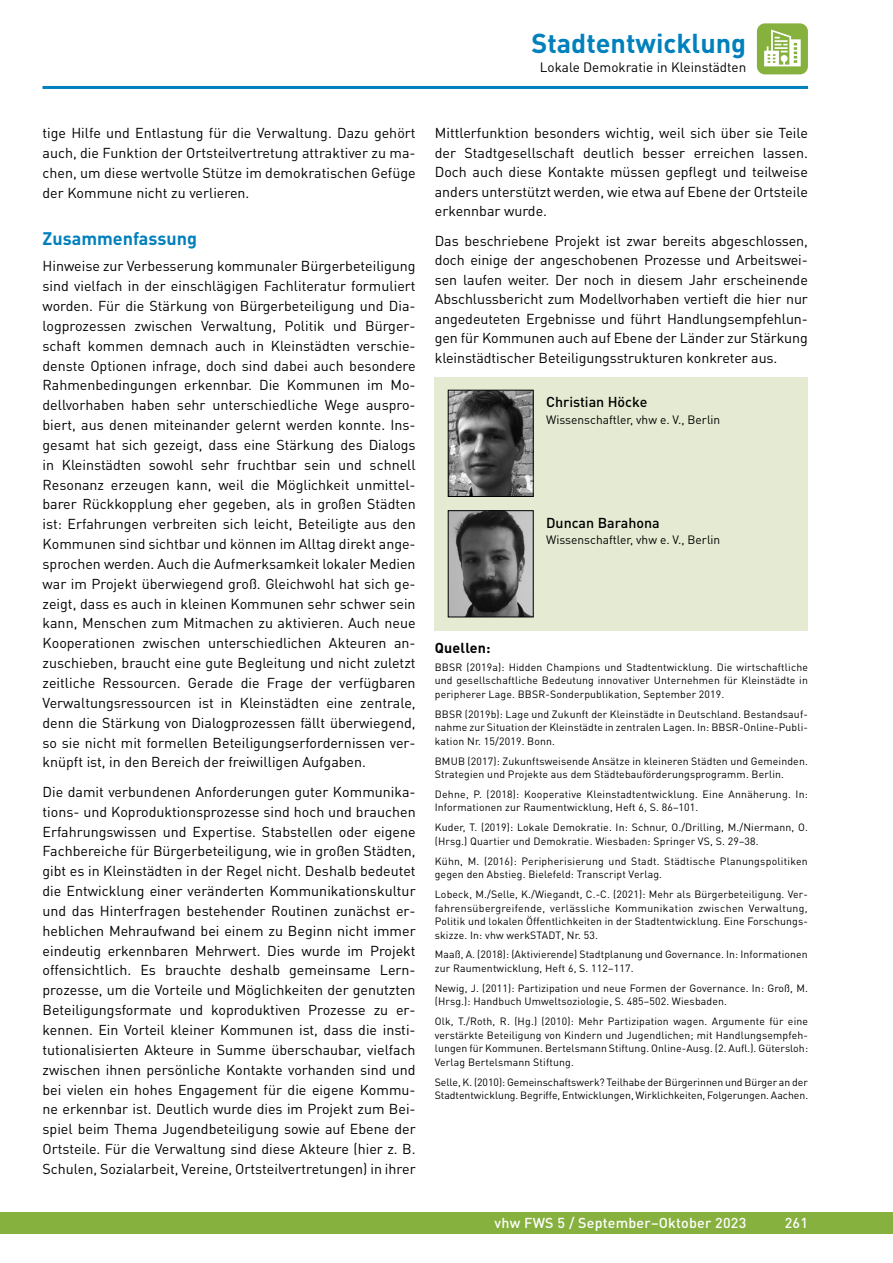
<style>
.page{position:relative;width:893px;height:1263px;background:#fff}
.page>*{position:absolute;margin:0;border:0;box-sizing:border-box;transform-origin:0 0}
.t1{font:700 27px "DIN Pro";color:#0080bc}
.t2{font:700 18px "DIN Pro";color:#0080bc}
.t3{font:14.25px/19.8px "DIN Pro";color:#000;text-align:justify}
.t4{font:500 14.25px "DIN Pro";letter-spacing:.015em;color:#fff}
.t5{font:500 14.25px "DIN Pro";color:#000}
.t6{font:700 14.25px "DIN Pro";letter-spacing:.015em;color:#000}
.t7{font:13.5px "DIN Pro";color:#000}
.t8{font:12px "DIN Pro";color:#000}
.t9{font:10.5px/13.5px "DIN Pro";letter-spacing:.015em;color:#000}
</style>
<div class="page">
<div style="left:0;top:1212px;width:893px;height:21px;background:#87b13f"></div>
<hr style="left:43px;top:86px;width:765px;height:3px;background:#0080bc">
<div style="left:757px;top:23px;width:51px;height:51px;background:#87b13f;border-radius:8px"></div>
<svg style="left:764px;top:30px;width:37px;height:36px"></svg>
<div style="left:435px;top:377px;width:373px;height:254px;background:#e4ebd2"></div>
<img style="left:450px;top:392px;width:82px;height:103px">
<div style="left:448px;top:390px;width:86px;height:107px;border:1px solid #000"></div>
<img style="left:450px;top:512px;width:82px;height:103px">
<div style="left:448px;top:510px;width:86px;height:107px;border:1px solid #000"></div>
<h1 class="t1" style="left:531px;top:25px;width:216px">Stadtentwicklung</h1>
<p class="t7" style="left:540px;top:58px;width:208px">Lokale Demokratie in Kleinstädten</p>
<p class="t3" style="left:43px;top:123px;width:375px">tige Hilfe und Entlastung für die Verwaltung. Dazu gehört auch, die Funktion der Ortsteilvertretung attraktiver zu ma&shy;chen, um diese wertvolle Stütze im demokratischen Gefüge der Kommune nicht zu verlieren.</p>
<p class="t2" style="left:43px;top:226px;width:156px">Zusammenfassung</p>
<p class="t3" style="left:43px;top:256px;width:375px">Hinweise zur Verbesserung kommunaler Bürgerbeteiligung sind vielfach in der einschlägigen Fachliteratur formuliert worden. Für die Stärkung von Bürgerbeteiligung und Dia&shy;logprozessen zwischen Verwaltung, Politik und Bürger&shy;schaft kommen demnach auch in Kleinstädten verschie&shy;denste Optionen infrage, doch sind dabei auch besondere Rahmenbedingungen erkennbar. Die Kommunen im Mo&shy;dellvorhaben haben sehr unterschiedliche Wege auspro&shy;biert, aus denen miteinander gelernt werden konnte. Ins&shy;gesamt hat sich gezeigt, dass eine Stärkung des Dialogs in Kleinstädten sowohl sehr fruchtbar sein und schnell Resonanz erzeugen kann, weil die Möglichkeit unmittel&shy;barer Rückkopplung eher gegeben, als in großen Städten ist: Erfahrungen verbreiten sich leicht, Beteiligte aus den Kommunen sind sichtbar und können im Alltag direkt ange&shy;sprochen werden. Auch die Aufmerksamkeit lokaler Medien war im Projekt überwiegend groß. Gleichwohl hat sich ge&shy;zeigt, dass es auch in kleinen Kommunen sehr schwer sein kann, Menschen zum Mitmachen zu aktivieren. Auch neue Kooperationen zwischen unterschiedlichen Akteuren an&shy;zuschieben, braucht eine gute Begleitung und nicht zuletzt zeitliche Ressourcen. Gerade die Frage der verfügbaren Verwaltungsressourcen ist in Kleinstädten eine zentrale, denn die Stärkung von Dialogprozessen fällt überwiegend, so sie nicht mit formellen Beteiligungserfordernissen ver&shy;knüpft ist, in den Bereich der freiwilligen Aufgaben.</p>
<p class="t3" style="left:43px;top:781px;width:375px">Die damit verbundenen Anforderungen guter Kommunika&shy;tions- und Koproduktionsprozesse sind hoch und brauchen Erfahrungswissen und Expertise. Stabstellen oder eigene Fachbereiche für Bürgerbeteiligung, wie in großen Städten, gibt es in Kleinstädten in der Regel nicht. Deshalb bedeutet die Entwicklung einer veränderten Kommunikationskultur und das Hinterfragen bestehender Routinen zunächst er&shy;heblichen Mehraufwand bei einem zu Beginn nicht immer eindeutig erkennbaren Mehrwert. Dies wurde im Projekt offensichtlich. Es brauchte deshalb gemeinsame Lern&shy;prozesse, um die Vorteile und Möglichkeiten der genutzten Beteiligungsformate und koproduktiven Prozesse zu er&shy;kennen. Ein Vorteil kleiner Kommunen ist, dass die insti&shy;tutionalisierten Akteure in Summe überschaubar, vielfach zwischen ihnen persönliche Kontakte vorhanden sind und bei vielen ein hohes Engagement für die eigene Kommu&shy;ne erkennbar ist. Deutlich wurde dies im Projekt zum Bei&shy;spiel beim Thema Jugendbeteiligung sowie auf Ebene der Ortsteile. Für die Verwaltung sind diese Akteure (hier z. B.<br>Schulen, Sozialarbeit, Vereine, Ortsteilvertretungen) in ihrer</p>
<p class="t3" style="left:435px;top:123px;width:375px">Mittlerfunktion besonders wichtig, weil sich über sie Teile der Stadtgesellschaft deutlich besser erreichen lassen.<br>Doch auch diese Kontakte müssen gepflegt und teilweise anders unterstützt werden, wie etwa auf Ebene der Ortsteile erkennbar wurde.</p>
<p class="t3" style="left:435px;top:230px;width:375px">Das beschriebene Projekt ist zwar bereits abgeschlossen, doch einige der angeschobenen Prozesse und Arbeitswei&shy;sen laufen weiter. Der noch in diesem Jahr erscheinende Abschlussbericht zum Modellvorhaben vertieft die hier nur angedeuteten Ergebnisse und führt Handlungsempfehlun&shy;gen für Kommunen auch auf Ebene der Länder zur Stärkung kleinstädtischer Beteiligungsstrukturen konkreter aus.</p>
<p class="t5" style="left:546px;top:393px;width:103px">Christian Höcke</p>
<p class="t8" style="left:546px;top:411px;width:176px">Wissenschaftler, vhw e. V., Berlin</p>
<p class="t5" style="left:546px;top:513px;width:115px">Duncan Barahona</p>
<p class="t8" style="left:546px;top:532px;width:176px">Wissenschaftler, vhw e. V., Berlin</p>
<p class="t6" style="left:435px;top:638px;width:57px">Quellen:</p>
<p class="t9" style="left:435px;top:660px;width:375px;text-align:justify">BBSR (2019a): Hidden Champions und Stadtentwicklung. Die wirtschaftliche und gesellschaftliche Bedeutung innovativer Unternehmen für Kleinstädte in peripherer Lage. BBSR-Sonderpublikation, September 2019.</p>
<p class="t9" style="left:435px;top:707px;width:375px;text-align:justify">BBSR (2019b): Lage und Zukunft der Kleinstädte in Deutschland. Bestandsauf&shy;nahme zur Situation der Kleinstädte in zentralen Lagen. In: BBSR-Online-Publi&shy;kation Nr. 15/2019. Bonn.</p>
<p class="t9" style="left:435px;top:753px;width:375px">BMUB (2017): Zukunftsweisende Ansätze in kleineren Städten und Gemeinden.<br>Strategien und Projekte aus dem Städtebauförderungsprogramm. Berlin.</p>
<p class="t9" style="left:435px;top:787px;width:375px">Dehne, P. (2018): Kooperative Kleinstadtentwicklung. Eine Annäherung. In:<br>Informationen zur Raumentwicklung, Heft 6, S. 86–101.</p>
<p class="t9" style="left:435px;top:820px;width:375px">Kuder, T. (2019): Lokale Demokratie. In: Schnur, O./Drilling, M./Niermann, O. (Hrsg.) Quartier und Demokratie. Wiesbaden: Springer VS, S. 29–38.</p>
<p class="t9" style="left:435px;top:854px;width:374px">Kühn, M. (2016): Peripherisierung und Stadt. Städtische Planungspolitiken gegen den Abstieg. Bielefeld: Transcript Verlag.</p>
<p class="t9" style="left:435px;top:887px;width:375px;text-align:justify">Lobeck, M./Selle, K./Wiegandt, C.-C. (2021): Mehr als Bürgerbeteiligung. Ver&shy;fahrensübergreifende, verlässliche Kommunikation zwischen Verwaltung, Politik und lokalen Öffentlichkeiten in der Stadtentwicklung. Eine Forschungs&shy;skizze. In: vhw werkSTADT, Nr. 53.</p>
<p class="t9" style="left:435px;top:947px;width:375px">Maaß, A. (2018): (Aktivierende) Stadtplanung und Governance. In: Informationen zur Raumentwicklung, Heft 6, S. 112–117.</p>
<p class="t9" style="left:435px;top:981px;width:375px">Newig, J. (2011): Partizipation und neue Formen der Governance. In: Groß, M. (Hrsg.): Handbuch Umweltsoziologie, S. 485–502. Wiesbaden.</p>
<p class="t9" style="left:435px;top:1014px;width:375px;text-align:justify">Olk, T./Roth, R. (Hg.) (2010): Mehr Partizipation wagen. Argumente für eine verstärkte Beteiligung von Kindern und Jugendlichen; mit Handlungsempfeh&shy;lungen für Kommunen. Bertelsmann Stiftung. Online-Ausg. (2. Aufl.). Gütersloh:<br>Verlag Bertelsmann Stiftung.</p>
<p class="t9" style="left:435px;top:1075px;width:375px">Selle, K. (2010): Gemeinschaftswerk? Teilhabe der Bürgerinnen und Bürger an der<br>Stadtentwicklung. Begriffe, Entwicklungen, Wirklichkeiten, Folgerungen. Aachen.</p>
<p class="t4" style="left:494px;top:1213px;width:253px">vhw FWS 5 / September–Oktober 2023</p>
<p class="t4" style="left:785px;top:1213px;width:25px">261</p>
</div>
